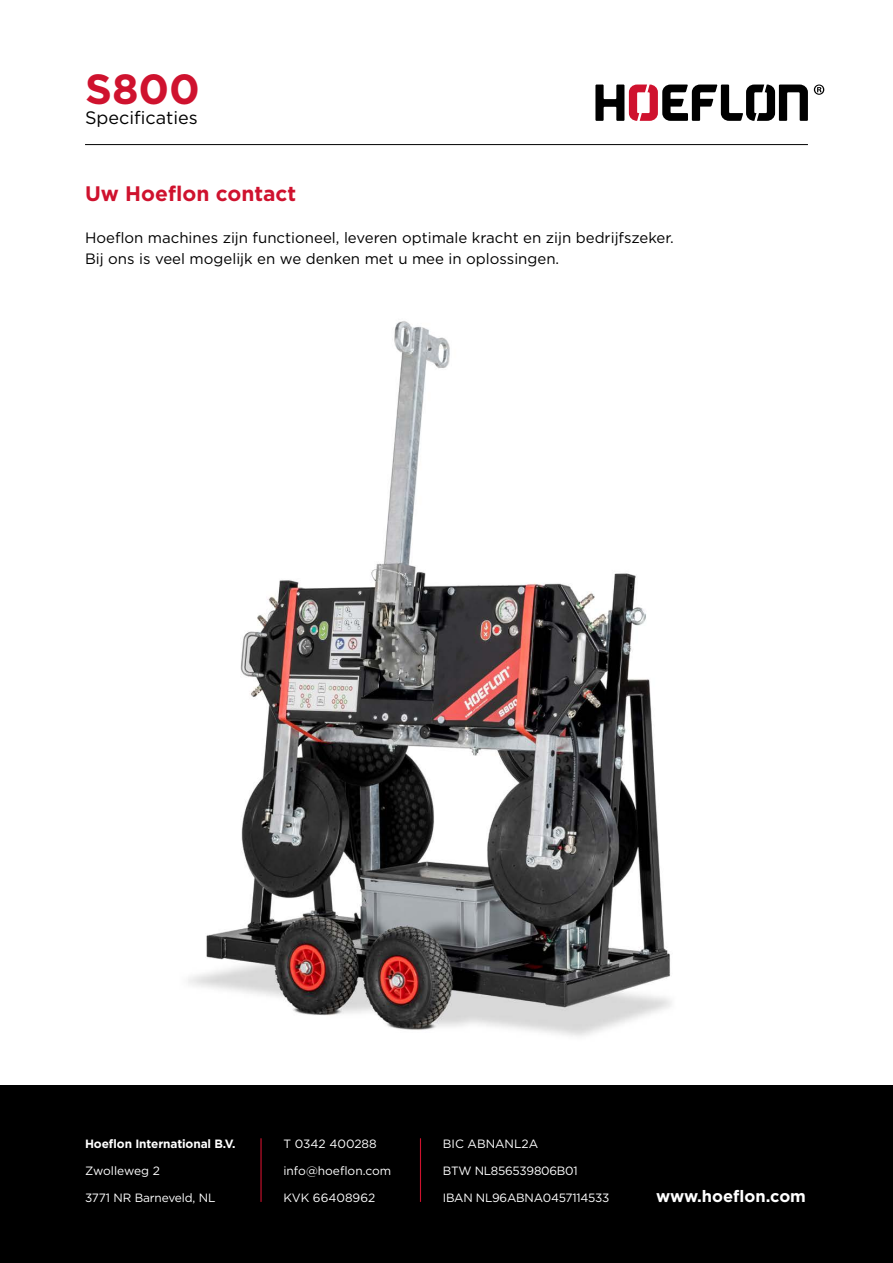
<style>
.page{position:relative;width:893px;height:1263px;background:#fff}
.page>*{position:absolute;margin:0;border:0;box-sizing:border-box;transform-origin:0 0}
.t1{font:700 42.15px "Gotham";color:#cf122e}
.t2{font:700 21px "Gotham";color:#cf122e}
.t3{font:18px "Gotham";color:#000}
.t4{font:700 16.5px "Gotham";color:#fff}
.t5{font:15px/21px "Gotham";color:#000}
.t6{font:12px "Gotham";letter-spacing:-.01em;color:#fff}
.t7{font:700 12px "Gotham";letter-spacing:-.01em;color:#fff}
</style>
<div class="page">
<div style="left:0;top:1084px;width:893px;height:179px;background:#000"></div>
<hr style="left:85px;top:144px;width:723px;height:1px;background:#000">
<hr style="left:260px;top:1138px;width:2px;height:64px;background:#cf122e">
<hr style="left:420px;top:1138px;width:1px;height:64px;background:#cf122e">
<svg style="left:814px;top:85px;width:10px;height:10px"></svg>
<svg style="left:595px;top:85px;width:213px;height:36px"></svg>
<img style="left:188px;top:321px;width:484px;height:715px">
<h1 class="t1" style="left:85px;top:61px;width:116px">S800</h1>
<p class="t3" style="left:85px;top:106px;width:114px">Specificaties</p>
<h2 class="t2" style="left:85px;top:180px;width:213px">Uw Hoeflon contact</h2>
<p class="t5" style="left:85px;top:227px;width:590px">Hoeflon machines zijn functioneel, leveren optimale kracht en zijn bedrijfszeker.<br>Bij ons is veel mogelijk en we denken met u mee in oplossingen.</p>
<p class="t7" style="left:85px;top:1136px;width:152px">Hoeflon International B.V.</p>
<p class="t6" style="left:85px;top:1163px;width:76px">Zwolleweg 2</p>
<p class="t6" style="left:85px;top:1190px;width:132px">3771 NR Barneveld, NL</p>
<p class="t6" style="left:283px;top:1136px;width:95px">T 0342 400288</p>
<p class="t6" style="left:283px;top:1163px;width:109px">info@hoeflon.com</p>
<p class="t6" style="left:283px;top:1190px;width:93px">KVK 66408962</p>
<p class="t6" style="left:443px;top:1136px;width:97px">BIC ABNANL2A</p>
<p class="t6" style="left:443px;top:1163px;width:136px">BTW NL856539806B01</p>
<p class="t6" style="left:443px;top:1190px;width:168px">IBAN NL96ABNA0457114533</p>
<p class="t4" style="left:656px;top:1185px;width:151px">www.hoeflon.com</p>
</div>
